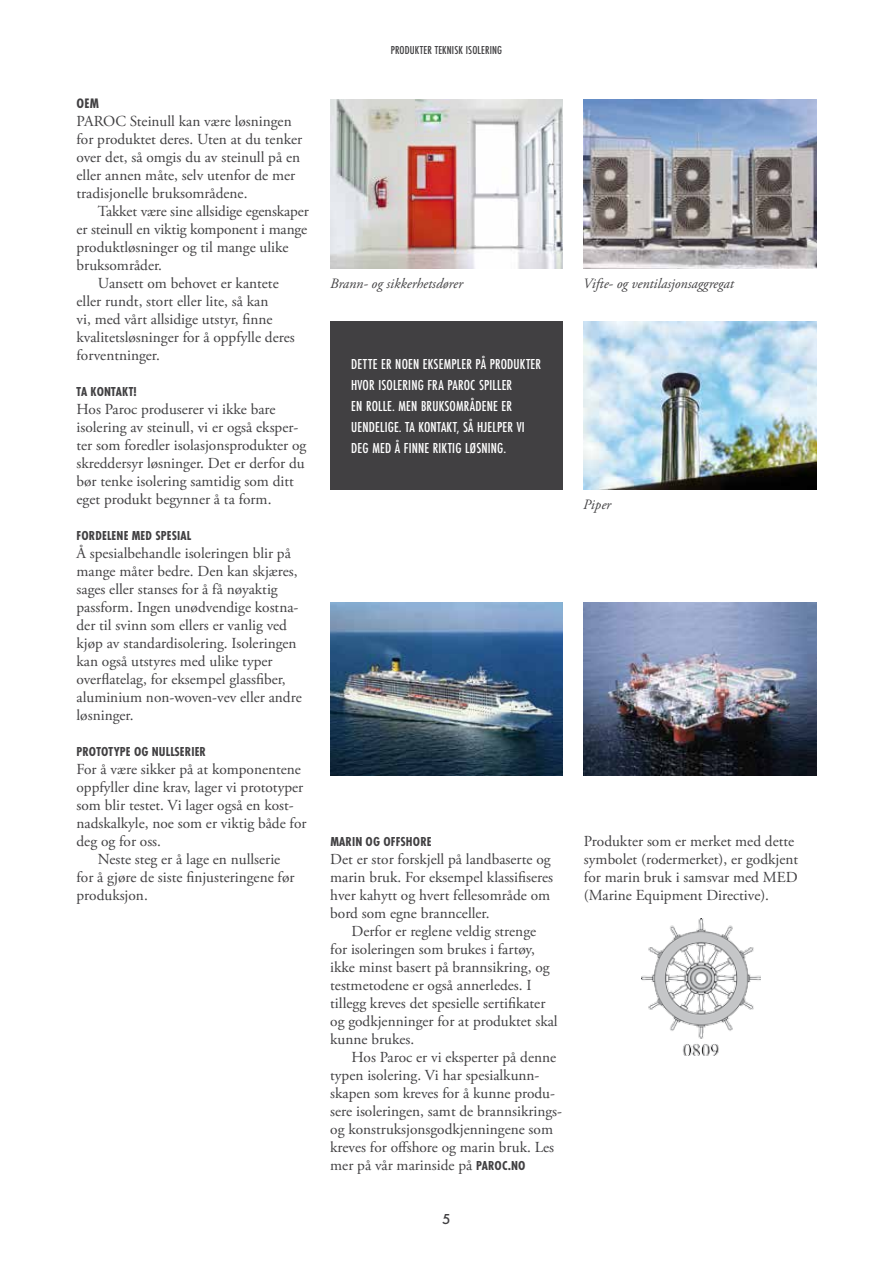
<style>
.page{position:relative;width:893px;height:1263px;background:#fff}
.page>*{position:absolute;margin:0;border:0;box-sizing:border-box;transform-origin:0 0}
.t1{font:15.3px/18px "Adobe Garamond Pro";color:#414042}
.t2{font:500 15px/21px "Futura PT Cond";letter-spacing:.01em;color:#fff}
.t3{font:500 15px "Futura PT";color:#414042}
.t4{font:italic 14.25px "Adobe Garamond Pro";color:#414042}
.t5{font:700 14.25px "Futura PT Cond";color:#414042}
.t6{font:700 13.5px "Futura PT Cond";letter-spacing:.01em;color:#414042}
.t7{font:500 12px "Futura PT Cond";letter-spacing:.01em;color:#414042}
.s1{font-family:"Futura PT Cond";font-weight:700;font-size:13.5px}
</style>
<div class="page">
<div style="left:330px;top:321px;width:232px;height:169px;background:#414042"></div>
<img style="left:642px;top:919px;width:118px;height:136px">
<img style="left:584px;top:602px;width:233px;height:174px">
<img style="left:330px;top:100px;width:232px;height:168px">
<img style="left:584px;top:100px;width:233px;height:168px">
<img style="left:584px;top:321px;width:233px;height:169px">
<img style="left:330px;top:603px;width:233px;height:173px">
<p class="t5" style="left:77px;top:95px;width:24px">OEM</p>
<p class="t1" style="left:77px;top:113px;width:227px">PAROC Steinull kan være løsningen for produktet deres. Uten at du tenker over det, så omgis du av steinull på en eller annen måte, selv utenfor de mer tradisjonelle bruksområdene.</p>
<p class="t1" style="left:98px;top:203px;width:212px">Takket være sine allsidige egenskaper</p>
<p class="t1" style="left:77px;top:221px;width:232px">er steinull en viktig komponent i mange</p>
<p class="t1" style="left:77px;top:239px;width:214px">produktløsninger og til mange ulike</p>
<p class="t1" style="left:77px;top:257px;width:87px">bruksområder.</p>
<p class="t1" style="left:98px;top:275px;width:182px">Uansett om behovet er kantete</p>
<p class="t1" style="left:77px;top:293px;width:193px">eller rundt, stort eller lite, så kan</p>
<p class="t1" style="left:77px;top:311px;width:198px">vi, med vårt allsidige utstyr, finne</p>
<p class="t1" style="left:77px;top:329px;width:220px">kvalitetsløsninger for å oppfylle deres</p>
<p class="t1" style="left:77px;top:347px;width:85px">forventninger.</p>
<p class="t6" style="left:77px;top:384px;width:62px">TA KONTAKT!</p>
<p class="t1" style="left:77px;top:401px;width:231px">Hos Paroc produserer vi ikke bare isolering av steinull, vi er også eksper&shy;ter som foredler isolasjonsprodukter og skreddersyr løsninger. Det er derfor du bør tenke isolering samtidig som ditt eget produkt begynner å ta form.</p>
<p class="t6" style="left:77px;top:528px;width:116px">FORDELENE MED SPESIAL</p>
<p class="t1" style="left:77px;top:545px;width:227px">Å spesialbehandle isoleringen blir på mange måter bedre. Den kan skjæres, sages eller stanses for å få nøyaktig passform. Ingen unødvendige kostna&shy;der til svinn som ellers er vanlig ved kjøp av standardisolering. Isoleringen kan også utstyres med ulike typer overflatelag, for eksempel glassfiber, aluminium non-woven-vev eller andre løsninger.</p>
<p class="t6" style="left:77px;top:744px;width:131px">PROTOTYPE OG NULLSERIER</p>
<p class="t1" style="left:77px;top:761px;width:226px">For å være sikker på at komponentene</p>
<p class="t1" style="left:77px;top:779px;width:228px">oppfyller dine krav, lager vi prototyper</p>
<p class="t1" style="left:77px;top:797px;width:219px">som blir testet. Vi lager også en kost-</p>
<p class="t1" style="left:77px;top:815px;width:232px">nadskalkyle, noe som er viktig både for</p>
<p class="t1" style="left:77px;top:833px;width:86px">deg og for oss.</p>
<p class="t1" style="left:98px;top:851px;width:184px">Neste steg er å lage en nullserie</p>
<p class="t1" style="left:77px;top:869px;width:220px">for å gjøre de siste finjusteringene før</p>
<p class="t1" style="left:77px;top:887px;width:73px">produksjon.</p>
<p class="t7" style="left:391px;top:43px;width:113px">PRODUKTER TEKNISK ISOLERING</p>
<p class="t4" style="left:330px;top:275px;width:134px">Brann- og sikkerhetsdører</p>
<p class="t4" style="left:583px;top:275px;width:152px">Vifte- og ventilasjonsaggregat</p>
<p class="t2" style="left:351px;top:354px;width:191px">DETTE ER NOEN EKSEMPLER PÅ PRODUKTER HVOR ISOLERING FRA PAROC SPILLER<br>EN ROLLE. MEN BRUKSOMRÅDENE ER UENDELIGE. TA KONTAKT, SÅ HJELPER VI DEG MED Å FINNE RIKTIG LØSNING.</p>
<p class="t4" style="left:583px;top:496px;width:29px">Piper</p>
<p class="t6" style="left:330px;top:834px;width:103px">MARIN OG OFFSHORE</p>
<p class="t1" style="left:330px;top:851px;width:224px">Det er stor forskjell på landbaserte og marin bruk. For eksempel klassifiseres hver kahytt og hvert fellesområde om bord som egne brannceller.</p>
<p class="t1" style="left:330px;top:923px;width:229px;text-indent:21px">Derfor er reglene veldig strenge<br>for isoleringen som brukes i fartøy, ikke minst basert på brannsikring, og testmetodene er også annerledes. I tillegg kreves det spesielle sertifikater og godkjenninger for at produktet skal kunne brukes.</p>
<p class="t1" style="left:330px;top:1049px;width:233px;text-indent:21px">Hos Paroc er vi eksperter på denne typen isolering. Vi har spesialkunn&shy;skapen som kreves for å kunne produ&shy;sere isoleringen, samt de brannsikrings&shy;og konstruksjonsgodkjenningene som kreves for offshore og marin bruk. Les mer på vår marinside på <span class="s1">PAROC.NO</span></p>
<p class="t3" style="left:442px;top:1210px;width:10px">5</p>
<p class="t1" style="left:584px;top:833px;width:216px">Produkter som er merket med dette symbolet (rodermerket), er godkjent for marin bruk i samsvar med MED (Marine Equipment Directive).</p>
</div>
